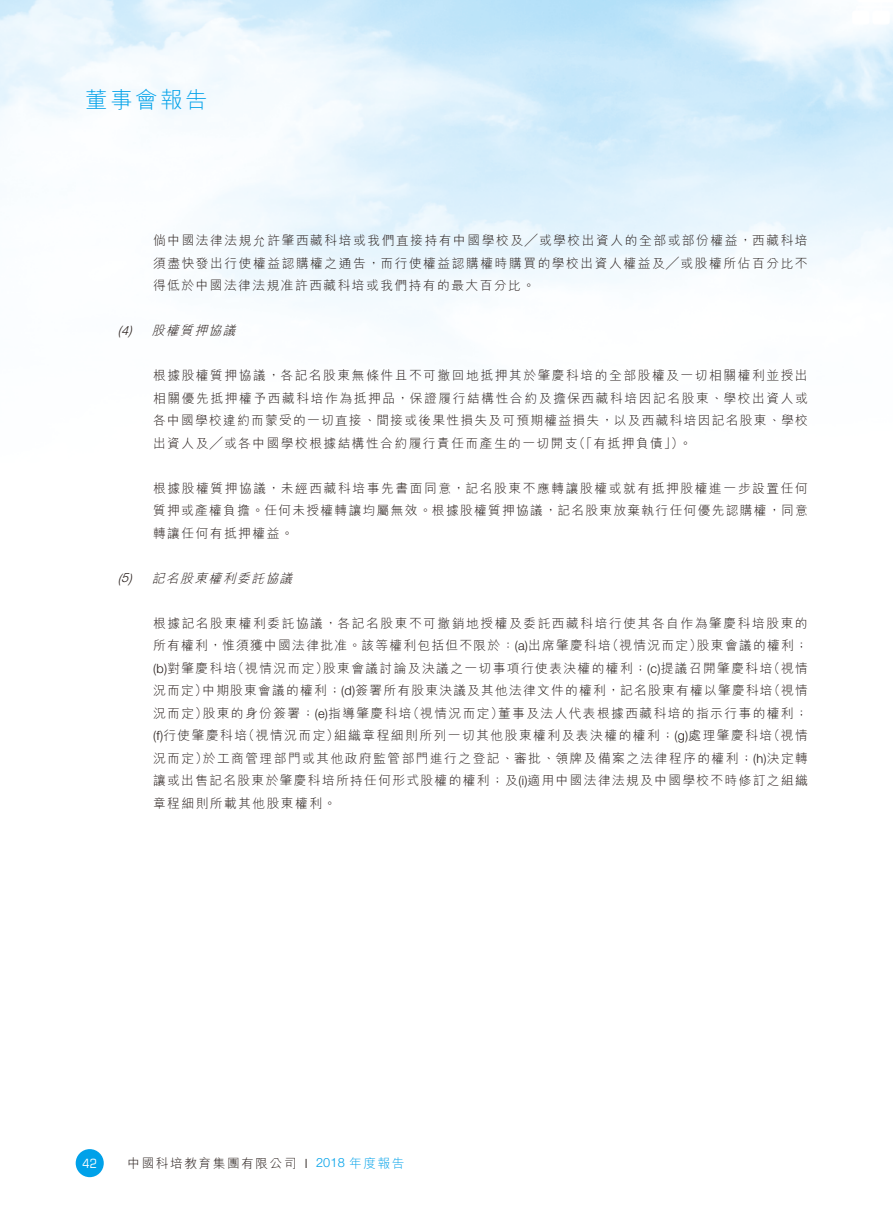
<style>
.page{position:relative;width:893px;height:1212px;background:#fff}
.page>*{position:absolute;margin:0;border:0;box-sizing:border-box;transform-origin:0 0}
.t1{font:300 22.5px "M Hei HK";letter-spacing:.115em;color:#00a1e9}
.t2{font:300 12.75px/22.5px "M Hei HK";letter-spacing:.115em;color:#231916;text-align:justify}
.t3{font:italic 300 12.75px "M Hei HK";color:#231916}
.t4{font:condensed 12.75px "Eurostile";color:#fff}
.s1{font-family:"Helvetica Neue"}
.s2{font-family:"Helvetica Neue";color:#00a1e9}
.s3{color:#00a1e9}
</style>
<div class="page">
<div style="left:76px;top:1149px;width:28px;height:28px;background:#00a1e9;border-radius:50%"></div>
<h1 class="t1" style="left:85px;top:84px;width:124px">董事會報告</h1>
<p class="t2" style="left:153px;top:229px;width:656px">倘中國法律法規允許肇西藏科培或我們直接持有中國學校及╱或學校出資人的全部或部份權益，西藏科培須盡快發出行使權益認購權之通告，而行使權益認購權時購買的學校出資人權益及╱或股權所佔百分比不得低於中國法律法規准許西藏科培或我們持有的最大百分比。</p>
<p class="t3" style="left:118px;top:322px;width:124px"><span class="s1">(4)</span> 股權質押協議</p>
<p class="t2" style="left:153px;top:364px;width:656px">根據股權質押協議，各記名股東無條件且不可撤回地抵押其於肇慶科培的全部股權及一切相關權利並授出相關優先抵押權予西藏科培作為抵押品，保證履行結構性合約及擔保西藏科培因記名股東、學校出資人或各中國學校違約而蒙受的一切直接、間接或後果性損失及可預期權益損失，以及西藏科培因記名股東、學校出資人及╱或各中國學校根據結構性合約履行責任而產生的一切開支（「有抵押負債」）。</p>
<p class="t2" style="left:153px;top:476px;width:656px">根據股權質押協議，未經西藏科培事先書面同意，記名股東不應轉讓股權或就有抵押股權進一步設置任何質押或產權負擔。任何未授權轉讓均屬無效。根據股權質押協議，記名股東放棄執行任何優先認購權，同意轉讓任何有抵押權益。</p>
<p class="t3" style="left:118px;top:569px;width:181px"><span class="s1">(5)</span> 記名股東權利委託協議</p>
<p class="t2" style="left:153px;top:611px;width:656px">根據記名股東權利委託協議，各記名股東不可撤銷地授權及委託西藏科培行使其各自作為肇慶科培股東的所有權利，惟須獲中國法律批准。該等權利包括但不限於：<span class="s1">(a)</span>出席肇慶科培（視情況而定）股東會議的權利；<span class="s1">(b)</span>對肇慶科培（視情況而定）股東會議討論及決議之一切事項行使表決權的權利；<span class="s1">(c)</span>提議召開肇慶科培（視情況而定）中期股東會議的權利；<span class="s1">(d)</span>簽署所有股東決議及其他法律文件的權利，記名股東有權以肇慶科培（視情況而定）股東的身份簽署；<span class="s1">(e)</span>指導肇慶科培（視情況而定）董事及法人代表根據西藏科培的指示行事的權利；<span class="s1">(f)</span>行使肇慶科培（視情況而定）組織章程細則所列一切其他股東權利及表決權的權利；<span class="s1">(g)</span>處理肇慶科培（視情況而定）於工商管理部門或其他政府監管部門進行之登記、審批、領牌及備案之法律程序的權利；<span class="s1">(h)</span>決定轉讓或出售記名股東於肇慶科培所持任何形式股權的權利；及<span class="s1">(i)</span>適用中國法律法規及中國學校不時修訂之組織章程細則所載其他股東權利。</p>
<p class="t4" style="left:83px;top:1155px;width:16px">42</p>
<p class="t2" style="left:128px;top:1152px;width:278px">中國科培教育集團有限公司 <span class="s1">I</span> <span class="s2">2018</span> <span class="s3">年度報告</span></p>
</div>
